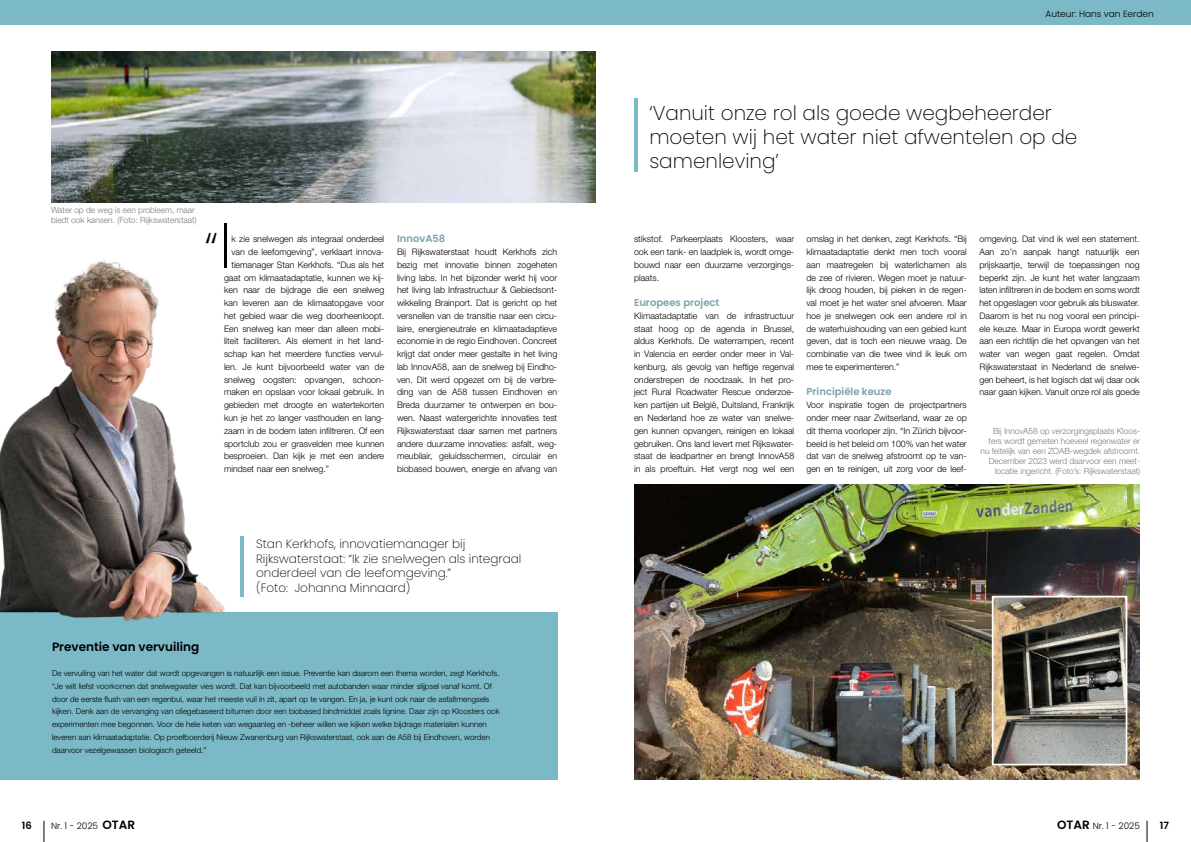
<style>
.page{position:relative;width:1191px;height:842px;background:#fff}
.page>*{position:absolute;margin:0;border:0;box-sizing:border-box;transform-origin:0 0}
.t1{font:200 63.5px "Poppins";color:#000;scale:.91 1}
.t2{font:200 50px "Poppins";color:#000;scale:.91 1}
.t3{font:200 20px/24px "Poppins";color:#000}
.t4{font:200 12px/14.4px "Poppins";color:#000}
.t5{font:600 12px "Poppins";color:#000}
.t6{font:600 10px "Poppins";color:#7ba2ac}
.t7{font:600 10px "Poppins";color:#000}
.t8{font:300 9px/12.8px "Helvetica Neue LT Std";color:#000;text-align:justify}
.t9{font:300 9px "Poppins";color:#000}
.t10{font:300 8.5px/10px "Helvetica Neue LT Std";color:#7b7b7b}
.t11{font:300 8px/12.8px "Helvetica Neue LT Std";color:#000}
.s1{font-weight:600;font-size:12px}
</style>
<div class="page">
<svg style="left:44px;top:821px;width:1px;height:21px"></svg>
<svg style="left:1146px;top:821px;width:1px;height:21px"></svg>
<div style="left:0;top:0;width:1191px;height:24px;background:#7bb9c7"></div>
<hr style="left:634px;top:99px;width:3px;height:73px;background:#7bb9c7">
<div style="left:0;top:612px;width:557px;height:168px;background:#7bb9c7"></div>
<img style="left:51px;top:51px;width:544px;height:151px">
<img style="left:634px;top:485px;width:505px;height:295px">
<img style="left:0;top:261px;width:244px;height:361px">
<img style="left:994px;top:599px;width:130px;height:163px">
<div style="left:991px;top:596px;width:136px;height:169px;border:2px solid #fff"></div>
<p class="t9" style="left:1045px;top:8px;width:110px">Auteur: Hans van Eerden</p>
<p class="t10" style="left:51px;top:205px;width:147px">Water op de weg is een probleem, maar biedt ook kansen. (Foto: Rijkswaterstaat)</p>
<h1 class="t1" style="left:219px;top:209px;width:15px">I</h1>
<h2 class="t2" style="left:205px;top:221px;width:16px">“</h2>
<p class="t6" style="left:397px;top:233px;width:50px">InnovA58</p>
<p class="t8" style="left:397px;top:245px;width:162px">Bij Rijkswaterstaat houdt Kerkhofs zich bezig met innovatie binnen zogeheten living labs. In het bijzonder werkt hij voor het living lab Infrastructuur &amp; Gebiedsont&shy;wikkeling Brainport. Dat is gericht op het versnellen van de transitie naar een circu&shy;laire, energieneutrale en klimaatadaptieve economie in de regio Eindhoven. Concreet krijgt dat onder meer gestalte in het living lab InnovA58, aan de snelweg bij Eindho&shy;ven. Dit werd opgezet om bij de verbre&shy;ding van de A58 tussen Eindhoven en Breda duurzamer te ontwerpen en bou&shy;wen. Naast watergerichte innovaties test Rijkswaterstaat daar samen met partners andere duurzame innovaties: asfalt, weg&shy;meubilair, geluidsschermen, circulair en biobased bouwen, energie en afvang van</p>
<p class="t8" style="left:231px;top:233px;width:154px">k zie snelwegen als integraal onderdeel</p>
<p class="t8" style="left:231px;top:245px;width:154px">van de leefomgeving”, verklaart innova-</p>
<p class="t8" style="left:231px;top:258px;width:154px">tiemanager Stan Kerkhofs. “Dus als het</p>
<p class="t8" style="left:224px;top:271px;width:162px">gaat om klimaatadaptatie, kunnen we kij-</p>
<p class="t8" style="left:224px;top:284px;width:162px">ken naar de bijdrage die een snelweg</p>
<p class="t8" style="left:224px;top:296px;width:162px">kan leveren aan de klimaatopgave voor</p>
<p class="t8" style="left:224px;top:309px;width:162px">het gebied waar die weg doorheenloopt.</p>
<p class="t8" style="left:224px;top:322px;width:162px">Een snelweg kan meer dan alleen mobi-</p>
<p class="t8" style="left:224px;top:335px;width:162px">liteit faciliteren. Als element in het land-</p>
<p class="t8" style="left:224px;top:347px;width:162px">schap kan het meerdere functies vervul-</p>
<p class="t8" style="left:224px;top:360px;width:162px">len. Je kunt bijvoorbeeld water van de</p>
<p class="t8" style="left:224px;top:373px;width:162px">snelweg oogsten: opvangen, schoon-</p>
<p class="t8" style="left:224px;top:386px;width:162px">maken en opslaan voor lokaal gebruik. In</p>
<p class="t8" style="left:224px;top:398px;width:162px">gebieden met droogte en watertekorten</p>
<p class="t8" style="left:224px;top:411px;width:162px">kun je het zo langer vasthouden en lang-</p>
<p class="t8" style="left:224px;top:424px;width:162px">zaam in de bodem laten infiltreren. Of een</p>
<p class="t8" style="left:224px;top:437px;width:162px">sportclub zou er grasvelden mee kunnen</p>
<p class="t8" style="left:224px;top:449px;width:162px">besproeien. Dan kijk je met een andere</p>
<p class="t8" style="left:224px;top:462px;width:107px">mindset naar een snelweg.”</p>
<h3 class="t4" style="left:256px;top:537px;width:267px">Stan Kerkhofs, innovatiemanager bij Rijkswaterstaat: “Ik zie snelwegen als integraal onderdeel van de leefomgeving.”<br>(Foto: Johanna Minnaard)</h3>
<h3 class="t5" style="left:52px;top:639px;width:149px">Preventie van vervuiling</h3>
<p class="t11" style="left:52px;top:667px;width:449px">De vervuiling van het water dat wordt opgevangen is natuurlijk een issue. Preventie kan daarom een thema worden, zegt Kerkhofs. “Je wilt liefst voorkomen dat snelwegwater vies wordt. Dat kan bijvoorbeeld met autobanden waar minder slijpsel vanaf komt. Of door de eerste flush van een regenbui, waar het meeste vuil in zit, apart op te vangen. En ja, je kunt ook naar de asfaltmengsels kijken. Denk aan de vervanging van oliegebaseerd bitumen door een biobased bindmiddel zoals lignine. Daar zijn op Kloosters ook experimenten mee begonnen. Voor de hele keten van wegaanleg en -beheer willen we kijken welke bijdrage materialen kunnen leveren aan klimaatadaptatie. Op proefboerderij Nieuw Zwanenburg van Rijkswaterstaat, ook aan de A58 bij Eindhoven, worden daarvoor vezelgewassen biologisch geteeld.”</p>
<h3 class="t3" style="left:649px;top:101px;width:429px">‘Vanuit onze rol als goede wegbeheerder moeten wij het water niet afwentelen op de samenleving’</h3>
<p class="t8" style="left:634px;top:233px;width:162px">stikstof. Parkeerplaats Kloosters, waar ook een tank- en laadplek is, wordt omge&shy;bouwd naar een duurzame verzorgings&shy;plaats.</p>
<p class="t6" style="left:634px;top:297px;width:87px">Europees project</p>
<p class="t8" style="left:634px;top:309px;width:162px">Klimaatadaptatie van de infrastructuur staat hoog op de agenda in Brussel, aldus Kerkhofs. De waterrampen, recent in Valencia en eerder onder meer in Val&shy;kenburg, als gevolg van heftige regenval onderstrepen de noodzaak. In het pro&shy;ject Rural Roadwater Rescue onderzoe&shy;ken partijen uit België, Duitsland, Frankrijk en Nederland hoe ze water van snelwe&shy;gen kunnen opvangen, reinigen en lokaal gebruiken. Ons land levert met Rijkswater&shy;staat de leadpartner en brengt InnovA58 in als proeftuin. Het vergt nog wel een</p>
<p class="t8" style="left:806px;top:233px;width:162px">omslag in het denken, zegt Kerkhofs. “Bij klimaatadaptatie denkt men toch vooral aan maatregelen bij waterlichamen als de zee of rivieren. Wegen moet je natuur&shy;lijk droog houden, bij pieken in de regen&shy;val moet je het water snel afvoeren. Maar hoe je snelwegen ook een andere rol in de waterhuishouding van een gebied kunt geven, dat is toch een nieuwe vraag. De combinatie van die twee vind ik leuk om mee te experimenteren.”</p>
<p class="t6" style="left:806px;top:386px;width:86px">Principiële keuze</p>
<p class="t8" style="left:806px;top:398px;width:162px">Voor inspiratie togen de projectpartners onder meer naar Zwitserland, waar ze op dit thema voorloper zijn. “In Zürich bijvoor&shy;beeld is het beleid om 100% van het water dat van de snelweg afstroomt op te van&shy;gen en te reinigen, uit zorg voor de leef-</p>
<p class="t8" style="left:979px;top:233px;width:162px">omgeving. Dat vind ik wel een statement.<br>Aan zo’n aanpak hangt natuurlijk een prijskaartje, terwijl de toepassingen nog beperkt zijn. Je kunt het water langzaam laten infiltreren in de bodem en soms wordt het opgeslagen voor gebruik als bluswater.<br>Daarom is het nu nog vooral een principi&shy;ële keuze. Maar in Europa wordt gewerkt aan een richtlijn die het opvangen van het water van wegen gaat regelen. Omdat Rijkswaterstaat in Nederland de snelwe&shy;gen beheert, is het logisch dat wij daar ook naar gaan kijken. Vanuit onze rol als goede</p>
<p class="t10" style="left:980px;top:426px;width:161px;text-align:right">Bij InnovA58 op verzorgingsplaats Kloos&shy;ters wordt gemeten hoeveel regenwater er nu feitelijk van een ZOAB-wegdek afstroomt.<br>December 2023 werd daarvoor een meet&shy;locatie ingericht. (Foto’s: Rijkswaterstaat)</p>
<p class="t7" style="left:22px;top:820px;width:12px">16</p>
<p class="t9" style="left:51px;top:821px;width:86px">Nr. 1 - 2025 <span class="s1">OTAR</span></p>
<p class="t9" style="left:1057px;top:821px;width:84px"><span class="s1">OTAR</span> Nr. 1 - 2025</p>
<p class="t7" style="left:1159px;top:820px;width:11px">17</p>
</div>
